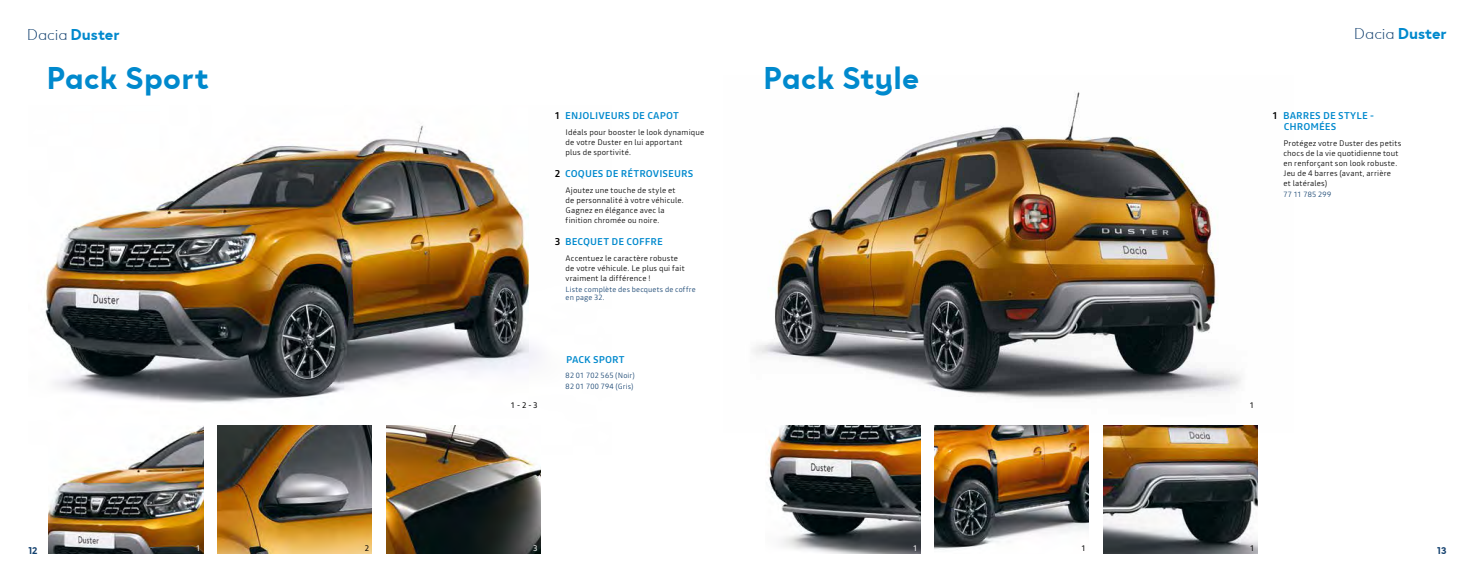
<style>
.page{position:relative;width:1475px;height:582px;background:#fff}
.page>*{position:absolute;margin:0;border:0;box-sizing:border-box;transform-origin:0 0}
.t1{font:700 32px "Dacia Spirit";letter-spacing:.01em;color:#0089cd}
.t2{font:700 16px "Dacia Spirit";letter-spacing:-.005em;color:#0089cd}
.t3{font:500 10px/11px "Read";letter-spacing:.005em;color:#0089cd}
.t4{font:700 10px "Dacia Spirit";color:#12406e}
.t5{font:300 8px/10px "Read";letter-spacing:.015em;color:#000}
.t6{font:8px "Read";color:#000}
.t7{font:8px "Read";color:#fff}
.t8{font:300 7.5px/8px "Read";letter-spacing:.025em;color:#12406e}
.s1{font-weight:300;color:#12406e}
.s2{color:#000}
</style>
<div class="page">
<img style="left:753px;top:92px;width:505px;height:340px">
<img style="left:44px;top:125px;width:495px;height:328px">
<img style="left:48px;top:425px;width:155px;height:128px">
<img style="left:765px;top:425px;width:155px;height:128px">
<img style="left:217px;top:425px;width:155px;height:128px">
<img style="left:934px;top:425px;width:154px;height:125px">
<img style="left:386px;top:425px;width:154px;height:128px">
<img style="left:1102px;top:425px;width:155px;height:128px">
<h2 class="t2" style="left:27px;top:25px;width:94px"><span class="s1">Dacia</span> Duster</h2>
<h1 class="t1" style="left:46px;top:59px;width:164px">Pack Sport</h1>
<p class="t3" style="left:554px;top:110px;width:126px"><span class="s2">1</span> ENJOLIVEURS DE CAPOT</p>
<p class="t5" style="left:565px;top:126px;width:140px">Idéals pour booster le look dynamique de votre Duster en lui apportant<br>plus de sportivité.</p>
<p class="t3" style="left:554px;top:168px;width:140px"><span class="s2">2</span> COQUES DE RÉTROVISEURS</p>
<p class="t5" style="left:565px;top:184px;width:119px">Ajoutez une touche de style et de personnalité à votre véhicule.<br>Gagnez en élégance avec la finition chromée ou noire.</p>
<p class="t3" style="left:554px;top:236px;width:110px"><span class="s2">3</span> BECQUET DE COFFRE</p>
<p class="t5" style="left:565px;top:252px;width:121px">Accentuez le caractère robuste de votre véhicule. Le plus qui fait vraiment la différence !</p>
<p class="t8" style="left:565px;top:285px;width:132px">Liste complète des becquets de coffre en page 32.</p>
<h1 class="t1" style="left:763px;top:59px;width:157px">Pack Style</h1>
<h2 class="t2" style="left:1353px;top:24px;width:94px"><span class="s1">Dacia</span> Duster</h2>
<p class="t3" style="left:1283px;top:110px;width:92px;text-indent:-11px"><span class="s2">1</span> BARRES DE STYLE -<br>CHROMÉES</p>
<p class="t5" style="left:1283px;top:137px;width:119px">Protégez votre Duster des petits chocs de la vie quotidienne tout en renforçant son look robuste.<br>Jeu de 4 barres (avant, arrière<br>et latérales)</p>
<p class="t8" style="left:1283px;top:190px;width:49px">77 11 785 299</p>
<p class="t3" style="left:566px;top:353px;width:60px">PACK SPORT</p>
<p class="t8" style="left:565px;top:370px;width:71px;line-height:10.1px">82 01 702 565 (Noir)<br>82 01 700 794 (Gris)</p>
<p class="t6" style="left:511px;top:399px;width:28px">1 - 2 - 3</p>
<p class="t6" style="left:1249px;top:399px;width:6px">1</p>
<p class="t7" style="left:196px;top:542px;width:6px">1</p>
<p class="t6" style="left:364px;top:542px;width:6px">2</p>
<p class="t7" style="left:533px;top:542px;width:6px">3</p>
<p class="t7" style="left:912px;top:542px;width:6px">1</p>
<p class="t6" style="left:1081px;top:542px;width:6px">1</p>
<p class="t6" style="left:1249px;top:541px;width:6px">1</p>
<p class="t4" style="left:28px;top:543px;width:11px">12</p>
<p class="t4" style="left:1436px;top:543px;width:11px">13</p>
</div>
